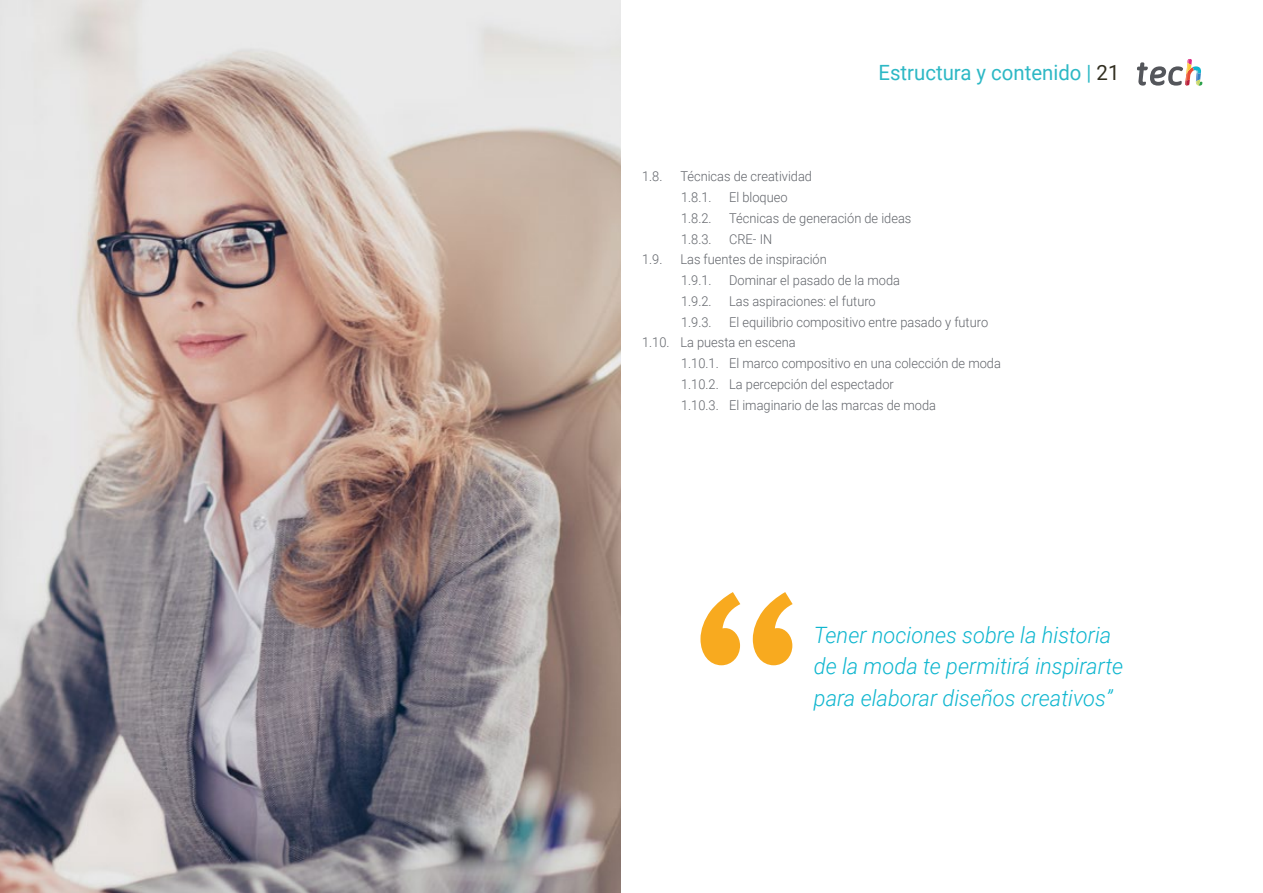
<style>
.page{position:relative;width:1263px;height:893px;background:#fff}
.page>*{position:absolute;margin:0;border:0;box-sizing:border-box;transform-origin:0 0}
.t1{font:italic 300 22.5px/31.5px "Roboto";color:#0fb6cf}
.t2{font:21px "Roboto";color:#2db8c5}
.t3{font:300 13.5px/20.7px "Roboto";color:#61646a;scale:.95 1}
.s1{color:#312e20}
</style>
<div class="page">
<img style="left:0;top:0;width:621px;height:893px">
<svg style="left:1137px;top:59px;width:65px;height:27px"></svg>
<svg style="left:700px;top:592px;width:93px;height:73px"></svg>
<p class="t3" style="left:642px;top:166px;width:23px">1.8.</p>
<p class="t3" style="left:680px;top:166px;width:140px">Técnicas de creatividad<br>1.8.1.</p>
<p class="t3" style="left:729px;top:186px;width:63px">El bloqueo</p>
<h2 class="t2" style="left:878px;top:57px;width:242px">Estructura y contenido | <span class="s1">21</span></h2>
<p class="t3" style="left:681px;top:207px;width:34px">1.8.2.</p>
<p class="t3" style="left:729px;top:207px;width:193px">Técnicas de generación de ideas</p>
<p class="t3" style="left:681px;top:228px;width:34px">1.8.3.</p>
<p class="t3" style="left:729px;top:228px;width:47px">CRE- IN</p>
<p class="t3" style="left:642px;top:249px;width:23px">1.9.</p>
<p class="t3" style="left:680px;top:249px;width:156px">Las fuentes de inspiración<br>1.9.1.</p>
<p class="t3" style="left:729px;top:269px;width:181px">Dominar el pasado de la moda</p>
<p class="t3" style="left:681px;top:290px;width:34px">1.9.2.</p>
<p class="t3" style="left:729px;top:290px;width:156px">Las aspiraciones: el futuro</p>
<p class="t3" style="left:681px;top:311px;width:34px">1.9.3.</p>
<p class="t3" style="left:642px;top:311px;width:366px;text-indent:87px">El equilibrio compositivo entre pasado y futuro<br>1.10. La puesta en escena</p>
<p class="t3" style="left:681px;top:352px;width:338px">1.10.1. El marco compositivo en una colección de moda<br>1.10.2. La percepción del espectador<br>1.10.3. El imaginario de las marcas de moda</p>
<h1 class="t1" style="left:814px;top:618px;width:311px">Tener nociones sobre la historia de la moda te permitirá inspirarte para elaborar diseños creativos”</h1>
</div>
